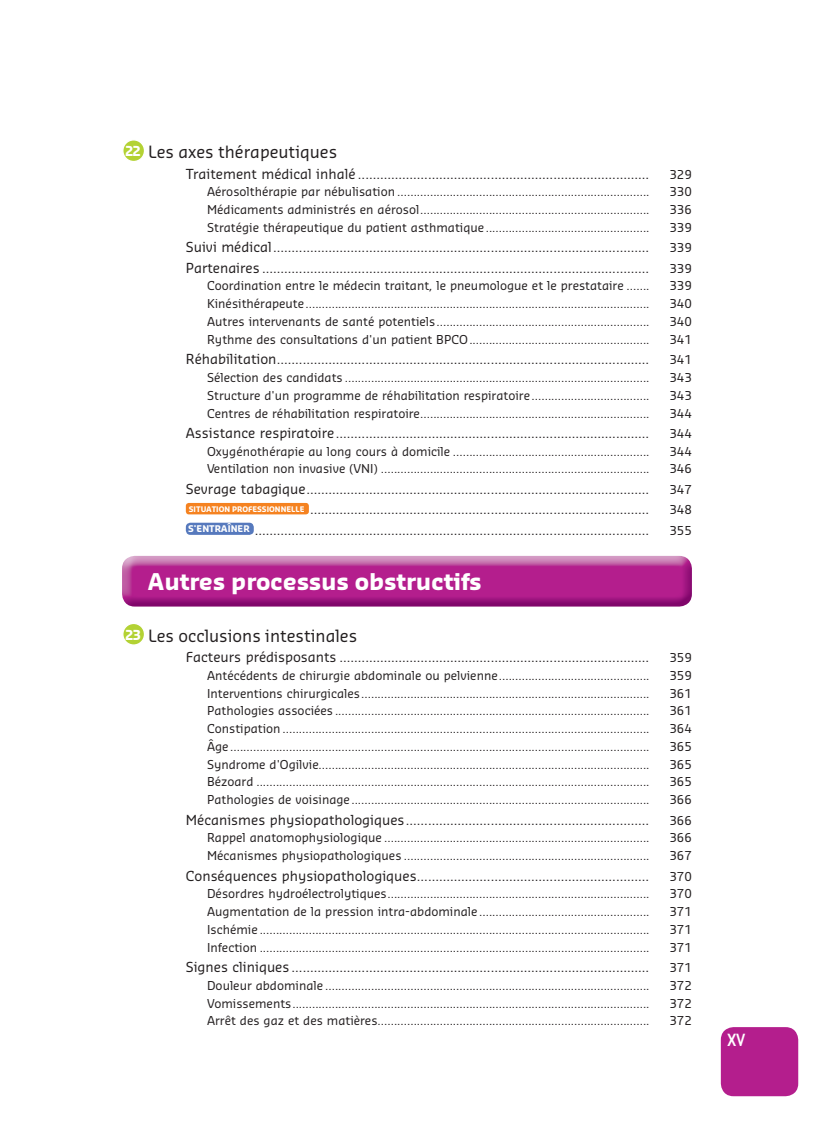
<style>
.page{position:relative;width:831px;height:1129px;background:#fff}
.page>*{position:absolute;margin:0;border:0;box-sizing:border-box;transform-origin:0 0}
.t1{font:700 22.5px "Sansa Pro";color:#fff}
.t2{font:700 18px "A Udimat";color:#fff}
.t3{font:16.5px "Sansa Pro";color:#231f20}
.t4{font:13.5px "Sansa Pro";color:#231f20}
.t5{font:12px "Sansa Pro";color:#231f20}
.s1{font-weight:700;font-size:13.5px;color:#fff}
</style>
<div class="page">
<div style="left:721px;top:1027px;width:77px;height:69px;background:#b41e8d;border-radius:13px"></div>
<div style="left:123px;top:140px;width:22px;height:22px;background:#b3d234;border-radius:50%"></div>
<div style="left:122px;top:139px;width:23px;height:23px;border:1px solid #fff;border-radius:50%"></div>
<div style="left:186px;top:503px;width:123px;height:11px;background:#f58220;border-radius:3px"></div>
<div style="left:186px;top:522px;width:68px;height:13px;background:#5679bd;border-radius:5px"></div>
<img style="left:122px;top:556px;width:570px;height:50px">
<svg style="left:123px;top:623px;width:22px;height:22px"></svg>
<div style="left:122px;top:622px;width:23px;height:24px;border:1px solid #fff;border-radius:50%"></div>
<h3 class="t3" style="left:125px;top:146px;width:213px"><span class="s1">22</span> Les axes thérapeutiques</h3>
<p class="t4" style="left:186px;top:168px;width:465px">Traitement médical inhalé ...............................................................................</p>
<p class="t5" style="left:669px;top:169px;width:24px">329</p>
<p class="t5" style="left:207px;top:187px;width:444px">Aérosolthérapie par nébulisation .............................................................................</p>
<p class="t5" style="left:669px;top:187px;width:24px">330</p>
<p class="t5" style="left:207px;top:205px;width:444px">Médicaments administrés en aérosol ......................................................................</p>
<p class="t5" style="left:669px;top:205px;width:24px">336</p>
<p class="t5" style="left:207px;top:223px;width:444px">Stratégie thérapeutique du patient asthmatique ..................................................</p>
<p class="t5" style="left:669px;top:223px;width:24px">339</p>
<p class="t4" style="left:186px;top:242px;width:465px">Suivi médical ......................................................................................................</p>
<p class="t5" style="left:669px;top:243px;width:24px">339</p>
<p class="t4" style="left:186px;top:262px;width:465px">Partenaires .........................................................................................................</p>
<p class="t5" style="left:669px;top:264px;width:24px">339</p>
<p class="t5" style="left:207px;top:281px;width:444px">Coordination entre le médecin traitant, le pneumologue et le prestataire .......</p>
<p class="t5" style="left:669px;top:281px;width:24px">339</p>
<p class="t5" style="left:207px;top:299px;width:444px">Kinésithérapeute .........................................................................................................</p>
<p class="t5" style="left:669px;top:299px;width:24px">340</p>
<p class="t5" style="left:207px;top:317px;width:444px">Autres intervenants de santé potentiels .................................................................</p>
<p class="t5" style="left:669px;top:317px;width:24px">340</p>
<p class="t5" style="left:207px;top:335px;width:444px">Rythme des consultations d'un patient BPCO .......................................................</p>
<p class="t5" style="left:669px;top:335px;width:24px">341</p>
<p class="t4" style="left:186px;top:354px;width:465px">Réhabilitation .....................................................................................................</p>
<p class="t5" style="left:669px;top:355px;width:24px">341</p>
<p class="t5" style="left:207px;top:373px;width:444px">Sélection des candidats .............................................................................................</p>
<p class="t5" style="left:669px;top:373px;width:24px">343</p>
<p class="t5" style="left:207px;top:391px;width:444px">Structure d'un programme de réhabilitation respiratoire ....................................</p>
<p class="t5" style="left:669px;top:391px;width:24px">343</p>
<p class="t5" style="left:207px;top:408px;width:444px">Centres de réhabilitation respiratoire ......................................................................</p>
<p class="t5" style="left:669px;top:408px;width:24px">344</p>
<p class="t4" style="left:186px;top:428px;width:465px">Assistance respiratoire .....................................................................................</p>
<p class="t5" style="left:669px;top:429px;width:24px">344</p>
<p class="t5" style="left:207px;top:447px;width:444px">Oxygénothérapie au long cours à domicile ............................................................</p>
<p class="t5" style="left:669px;top:447px;width:24px">344</p>
<p class="t5" style="left:207px;top:464px;width:444px">Ventilation non invasive (VNI) ..................................................................................</p>
<p class="t5" style="left:669px;top:464px;width:24px">346</p>
<p class="t4" style="left:186px;top:484px;width:465px">Sevrage tabagique .............................................................................................</p>
<p class="t5" style="left:669px;top:485px;width:24px">347</p>
<p class="t4" style="left:189px;top:504px;width:462px"><sup>SITUATION</sup> <sup>PROFESSIONNELLE</sup> ............................................................................................</p>
<p class="t5" style="left:669px;top:505px;width:24px">348</p>
<p class="t4" style="left:188px;top:525px;width:462px"><sup>S'ENTRAÎNER</sup> ...........................................................................................................</p>
<p class="t5" style="left:669px;top:526px;width:24px">355</p>
<h1 class="t1" style="left:148px;top:573px;width:335px">Autres processus obstructifs</h1>
<h3 class="t3" style="left:125px;top:629px;width:233px"><span class="s1">23</span> Les occlusions intestinales</h3>
<p class="t4" style="left:186px;top:652px;width:465px">Facteurs prédisposants ....................................................................................</p>
<p class="t5" style="left:669px;top:653px;width:24px">359</p>
<p class="t5" style="left:207px;top:671px;width:444px">Antécédents de chirurgie abdominale ou pelvienne ..............................................</p>
<p class="t5" style="left:669px;top:671px;width:24px">359</p>
<p class="t5" style="left:207px;top:688px;width:444px">Interventions chirurgicales ........................................................................................</p>
<p class="t5" style="left:669px;top:688px;width:24px">361</p>
<p class="t5" style="left:207px;top:706px;width:444px">Pathologies associées ................................................................................................</p>
<p class="t5" style="left:669px;top:706px;width:24px">361</p>
<p class="t5" style="left:207px;top:724px;width:444px">Constipation ................................................................................................................</p>
<p class="t5" style="left:669px;top:724px;width:24px">364</p>
<p class="t5" style="left:207px;top:742px;width:444px">Âge ................................................................................................................................</p>
<p class="t5" style="left:669px;top:742px;width:24px">365</p>
<p class="t5" style="left:207px;top:759px;width:444px">Syndrome d'Ogilvie.....................................................................................................</p>
<p class="t5" style="left:669px;top:759px;width:24px">365</p>
<p class="t5" style="left:207px;top:777px;width:444px">Bézoard ........................................................................................................................</p>
<p class="t5" style="left:669px;top:777px;width:24px">365</p>
<p class="t5" style="left:207px;top:795px;width:444px">Pathologies de voisinage ...........................................................................................</p>
<p class="t5" style="left:669px;top:795px;width:24px">366</p>
<p class="t4" style="left:186px;top:814px;width:465px">Mécanismes physiopathologiques ..................................................................</p>
<p class="t5" style="left:669px;top:815px;width:24px">366</p>
<p class="t5" style="left:207px;top:833px;width:444px">Rappel anatomophysiologique .................................................................................</p>
<p class="t5" style="left:669px;top:833px;width:24px">366</p>
<p class="t5" style="left:207px;top:851px;width:444px">Mécanismes physiopathologiques ...........................................................................</p>
<p class="t5" style="left:669px;top:851px;width:24px">367</p>
<p class="t4" style="left:186px;top:870px;width:465px">Conséquences physiopathologiques ...............................................................</p>
<p class="t5" style="left:669px;top:871px;width:24px">370</p>
<p class="t5" style="left:207px;top:889px;width:444px">Désordres hydroélectrolytiques ................................................................................</p>
<p class="t5" style="left:669px;top:889px;width:24px">370</p>
<p class="t5" style="left:207px;top:907px;width:444px">Augmentation de la pression intra-abdominale ....................................................</p>
<p class="t5" style="left:669px;top:907px;width:24px">371</p>
<p class="t5" style="left:207px;top:924px;width:444px">Ischémie .......................................................................................................................</p>
<p class="t5" style="left:669px;top:924px;width:24px">371</p>
<p class="t5" style="left:207px;top:942px;width:444px">Infection .......................................................................................................................</p>
<p class="t5" style="left:669px;top:942px;width:24px">371</p>
<p class="t4" style="left:186px;top:962px;width:465px">Signes cliniques .................................................................................................</p>
<p class="t5" style="left:669px;top:963px;width:24px">371</p>
<p class="t5" style="left:207px;top:980px;width:444px">Douleur abdominale ...................................................................................................</p>
<p class="t5" style="left:669px;top:980px;width:24px">372</p>
<p class="t5" style="left:207px;top:998px;width:444px">Vomissements .............................................................................................................</p>
<p class="t5" style="left:669px;top:998px;width:24px">372</p>
<p class="t5" style="left:207px;top:1016px;width:444px">Arrêt des gaz et des matières ...................................................................................</p>
<p class="t5" style="left:669px;top:1016px;width:24px">372</p>
<h2 class="t2" style="left:727px;top:1033px;width:19px">XV</h2>
</div>
